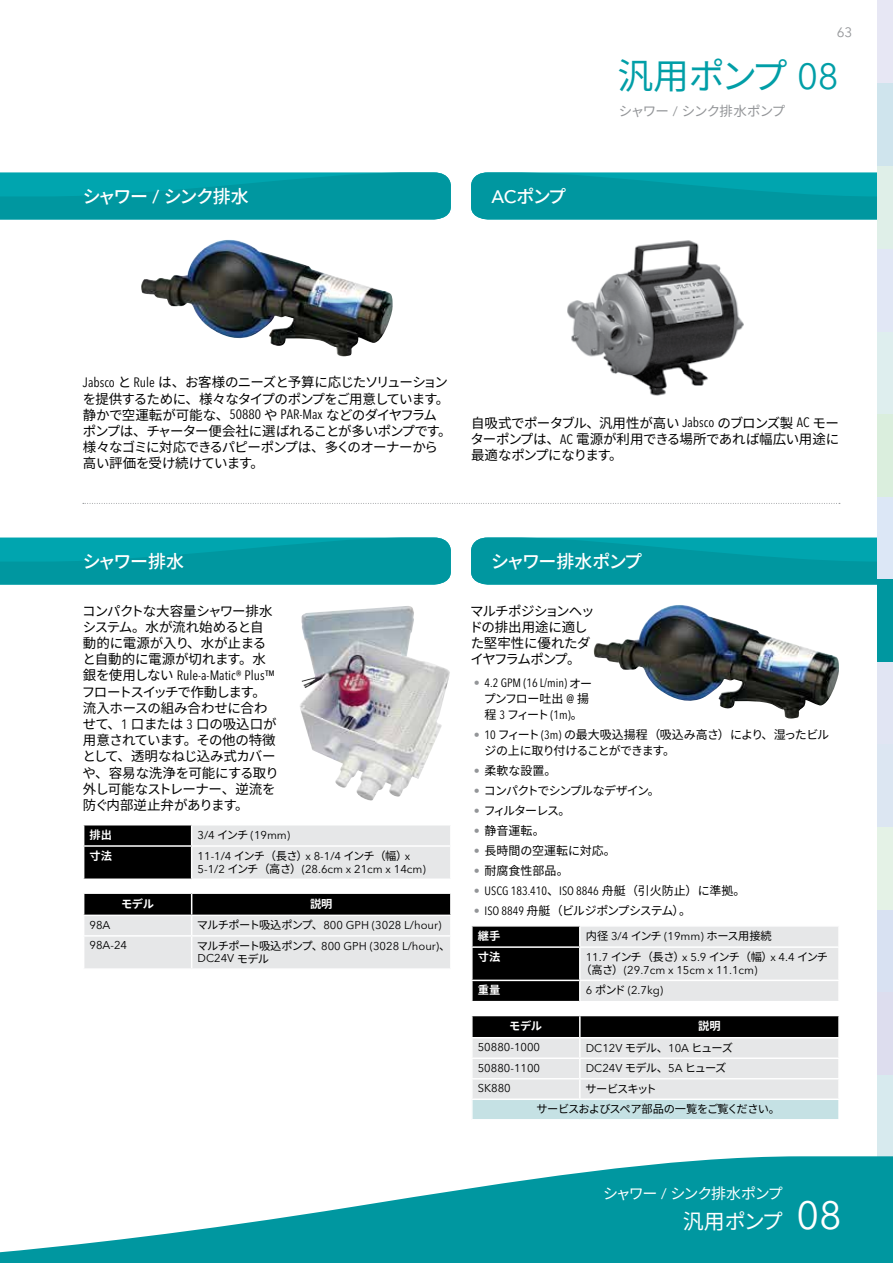
<style>
.page{position:relative;width:893px;height:1263px;background:#fff}
.page>*{position:absolute;margin:0;border:0;box-sizing:border-box;transform-origin:0 0}
.t1{font:36px "Noto Sans JP";letter-spacing:-.055em;color:#009ea7}
.t2{font:21px "Noto Sans JP";letter-spacing:-.045em;color:#fff}
.t3{font:500 18px "Noto Sans JP";letter-spacing:-.09em;color:#fff}
.t4{font:15px "Noto Sans JP";letter-spacing:-.09em;color:#fff}
.t5{font:13.5px/16.2px "Noto Sans JP";letter-spacing:-.04em;color:#000}
.t6{font:13.5px/16.2px "Noto Sans JP";letter-spacing:-.02em;color:#000}
.t7{font:condensed 13.5px "Avenir Next LT Pro";color:#000}
.t8{font:13.5px "Noto Sans JP";letter-spacing:-.065em;color:#939598}
.t9{font:13.5px "Avenir Next LT Pro";color:#939598}
.t10{font:12px/15.8px "Noto Sans JP";letter-spacing:-.05em;color:#000}
.t11{font:condensed 12px "Avenir Next LT Pro";color:#000}
.t12{font:12px "Noto Sans JP";letter-spacing:-.095em;color:#000}
.t13{font:12px/15.8px "Noto Sans JP";letter-spacing:-.105em;color:#000}
.t14{font:12px "Noto Sans JP";letter-spacing:-.07em;color:#000}
.t15{font:12px "Noto Sans JP";color:#000}
.t16{font:11.25px/12.8px "Avenir Next LT Pro";color:#000}
.t17{font:11.25px/20.5px "Noto Sans JP";letter-spacing:-.08em;color:#000}
.t18{font:700 11.25px "Noto Sans JP";color:#fff}
.t19{font:11.25px "Noto Sans JP";letter-spacing:-.035em;color:#000}
.s1{font-family:"Avenir Next LT Pro"}
.s2{font-family:"Avenir Next LT Pro";font-stretch:condensed}
.s3{font-family:"Noto Sans JP";font-stretch:normal}
.s4{font-family:"Noto Sans JP"}
.s5{font-stretch:normal;color:#939598}
.s6{font-family:"Avenir Next LT Pro";color:#939598}
.s7{font-family:"Avenir Next LT Pro";font-size:39px}
</style>
<div class="page">
<svg style="left:471px;top:172px;width:406px;height:47px;background:#039ba4"></svg>
<svg style="left:0;top:172px;width:451px;height:47px;background:#039ca5"></svg>
<img style="left:567px;top:240px;width:177px;height:156px">
<img style="left:141px;top:240px;width:252px;height:116px">
<svg style="left:83px;top:825px;width:367px;height:54px;background:#a7a7a8"></svg>
<hr style="left:83px;top:845px;width:109px;height:2px;background:#fff">
<hr style="left:83px;top:847px;width:1px;height:31px;background:#fff">
<hr style="left:191px;top:847px;width:1px;height:31px;background:#fff">
<hr style="left:83px;top:878px;width:109px;height:2px;background:#fff">
<svg style="left:83px;top:893px;width:368px;height:75px;background:#a6a7a7"></svg>
<hr style="left:83px;top:935px;width:109px;height:2px;background:#fff">
<hr style="left:192px;top:935px;width:260px;height:2px;background:#fff">
<hr style="left:191px;top:937px;width:1px;height:31px;background:#fff">
<svg style="left:473px;top:926px;width:365px;height:75px;background:#a3a3a4"></svg>
<hr style="left:580px;top:946px;width:260px;height:2px;background:#fff">
<hr style="left:580px;top:980px;width:260px;height:1px;background:#fff">
<hr style="left:579px;top:926px;width:2px;height:20px;background:#fff">
<hr style="left:471px;top:946px;width:109px;height:2px;background:#fff">
<hr style="left:579px;top:948px;width:2px;height:32px;background:#fff">
<hr style="left:471px;top:980px;width:109px;height:1px;background:#fff">
<hr style="left:579px;top:981px;width:2px;height:20px;background:#fff">
<svg style="left:471px;top:1015px;width:368px;height:104px;background:#b4babb"></svg>
<svg style="left:471px;top:537px;width:406px;height:47px;background:#039ba5"></svg>
<svg style="left:0;top:537px;width:451px;height:47px;background:#039ca5"></svg>
<img style="left:300px;top:606px;width:150px;height:195px">
<img style="left:594px;top:605px;width:245px;height:113px">
<svg style="left:83px;top:503px;width:757px;height:1px"></svg>
<div style="left:877px;top:0;width:16px;height:84px;background:#e7e7f4"></div>
<div style="left:877px;top:84px;width:16px;height:82px;background:#cfe4ed"></div>
<div style="left:877px;top:331px;width:16px;height:83px;background:#deeeee"></div>
<div style="left:877px;top:249px;width:16px;height:82px;background:#e1e7f5"></div>
<div style="left:877px;top:414px;width:16px;height:83px;background:#daeedd"></div>
<div style="left:877px;top:497px;width:16px;height:82px;background:#dce7f6"></div>
<div style="left:877px;top:579px;width:16px;height:83px;background:#0097a0"></div>
<div style="left:877px;top:662px;width:16px;height:83px;background:#e1e5f3"></div>
<div style="left:877px;top:745px;width:16px;height:82px;background:#dce6f2"></div>
<div style="left:877px;top:827px;width:16px;height:83px;background:#e4f2e6"></div>
<div style="left:877px;top:910px;width:16px;height:82px;background:#d8e1f2"></div>
<div style="left:877px;top:992px;width:16px;height:83px;background:#dde"></div>
<div style="left:877px;top:1075px;width:16px;height:83px;background:#d7eaee"></div>
<div style="left:877px;top:166px;width:16px;height:83px;background:#dfefe8"></div>
<svg style="left:0;top:1156px;width:893px;height:107px;fill:#0097a0"></svg>
<p class="t9" style="left:837px;top:24px;width:17px">63</p>
<h1 class="t1" style="left:617px;top:56px;width:223px">汎用ポンプ <span class="s1">08</span></h1>
<h3 class="t3" style="left:83px;top:186px;width:167px">シャワー <span class="s1">/</span> シンク排水</h3>
<h3 class="t3" style="left:491px;top:186px;width:76px"><span class="s1">AC</span>ポンプ</h3>
<p class="t8" style="left:619px;top:103px;width:168px">シャワー <span class="s1">/</span> シンク排水ポンプ</p>
<p class="t5" style="left:83px;top:375px;width:371px"><span class="s2">Jabsco</span> と <span class="s2">Rule</span> は、お客様のニーズと予算に応じたソリューションを提供するために、様々なタイプのポンプをご用意しています。静かで空運転が可能な、<span class="s2">50880</span> や <span class="s2">PAR-Max</span> などのダイヤフラムポンプは、チャーター便会社に選ばれることが多いポンプです。様々なゴミに対応できるパピーポンプは、多くのオーナーから高い評価を受け続けています。</p>
<p class="t5" style="left:470px;top:415px;width:370px;text-align:justify">自吸式でポータブル、汎用性が高い <span class="s2">Jabsco</span> のブロンズ製 <span class="s2">AC</span> モーターポンプは、<span class="s2">AC</span> 電源が利用できる場所であれば幅広い用途に最適なポンプになります。</p>
<h3 class="t3" style="left:83px;top:551px;width:103px">シャワー排水</h3>
<h3 class="t3" style="left:491px;top:551px;width:153px">シャワー排水ポンプ</h3>
<p class="t6" style="left:82px;top:603px;width:192px">コンパクトな大容量シャワー排水システム。水が流れ始めると自動的に電源が入り、水が止まると自動的に電源が切れます。水</p>
<p class="t7" style="left:83px;top:667px;width:194px"><span class="s3">銀を使用しない</span> Rule-a-Matic® Plus™</p>
<p class="t5" style="left:82px;top:684px;width:199px">フロートスイッチで作動します。流入ホースの組み合わせに合わせて、<span class="s2">1</span> 口または <span class="s2">3</span> 口の吸込口が用意されています。その他の特徴として、透明なねじ込み式カバーや、容易な洗浄を可能にする取り外し可能なストレーナー、逆流を防ぐ内部逆止弁があります。</p>
<p class="t18" style="left:90px;top:828px;width:24px">排出</p>
<p class="t16" style="left:198px;top:828px;width:94px">3/4 <span class="s4">インチ</span> (19mm)</p>
<p class="t18" style="left:90px;top:850px;width:24px">寸法</p>
<p class="t16" style="left:198px;top:849px;width:230px">11-1/4 <span class="s4">インチ（長さ）</span>x 8-1/4 <span class="s4">インチ（幅）</span>x<br>5-1/2 <span class="s4">インチ（高さ）</span>(28.6cm x 21cm x 14cm)</p>
<p class="t18" style="left:121px;top:897px;width:34px">モデル</p>
<p class="t18" style="left:310px;top:897px;width:24px">説明</p>
<p class="t16" style="left:90px;top:919px;width:22px">98A</p>
<p class="t16" style="left:197px;top:919px;width:246px"><span class="s4">マルチポート吸込ポンプ、</span>800 GPH (3028 L/hour)</p>
<p class="t16" style="left:90px;top:939px;width:39px">98A-24</p>
<p class="t16" style="left:197px;top:939px;width:255px"><span class="s4">マルチポート吸込ポンプ、</span>800 GPH (3028 L/hour)<span class="s4">、<br></span>DC24V <span class="s4">モデル</span></p>
<p class="t5" style="left:469px;top:603px;width:127px">マルチポジションヘッドの排出用途に適した堅牢性に優れたダイヤフラムポンプ。</p>
<p class="t11" style="left:474px;top:676px;width:120px"><span class="s5">•</span> 4.2 GPM (16 L/min) <span class="s3">オー</span></p>
<p class="t13" style="left:484px;top:691px;width:107px">プンフロー吐出 <span class="s2">@</span> 揚程 <span class="s2">3</span> フィート <span class="s2">(1m)</span>。</p>
<p class="t10" style="left:485px;top:727px;width:346px;text-indent:-11px"><span class="s6">•</span> <span class="s2">10</span> フィート <span class="s2">(3m)</span> の最大吸込揚程（吸込み高さ）により、湿ったビルジの上に取り付けることができます。</p>
<p class="t10" style="left:474px;top:763px;width:84px"><span class="s6">•</span> 柔軟な設置。</p>
<p class="t14" style="left:474px;top:784px;width:188px"><span class="s6">•</span> コンパクトでシンプルなデザイン。</p>
<p class="t12" style="left:474px;top:804px;width:98px"><span class="s6">•</span> フィルターレス。</p>
<p class="t10" style="left:474px;top:823px;width:72px"><span class="s6">•</span> 静音運転。</p>
<p class="t15" style="left:474px;top:844px;width:144px"><span class="s6">•</span> 長時間の空運転に対応。</p>
<p class="t10" style="left:474px;top:863px;width:96px"><span class="s6">•</span> 耐腐食性部品。</p>
<p class="t11" style="left:474px;top:884px;width:273px"><span class="s5">•</span> USCG 183.410<span class="s3">、</span>ISO 8846 <span class="s3">舟艇（引火防止）に準拠。</span></p>
<p class="t12" style="left:474px;top:904px;width:219px"><span class="s6">•</span> <span class="s2">ISO 8849</span> 舟艇（ビルジポンプシステム）。</p>
<p class="t18" style="left:478px;top:929px;width:24px">継手</p>
<p class="t19" style="left:586px;top:929px;width:188px">内径 <span class="s1">3/4</span> インチ <span class="s1">(19mm)</span> ホース用接続</p>
<p class="t18" style="left:478px;top:951px;width:24px">寸法</p>
<p class="t17" style="left:586px;top:947px;width:244px"><span class="s1">11.7</span> インチ（長さ）<span class="s1">x 5.9</span> インチ（幅）<span class="s1">x 4.4</span> インチ</p>
<p class="t16" style="left:581px;top:963px;width:178px"><span class="s4">（高さ）</span>(29.7cm x 15cm x 11.1cm)</p>
<p class="t18" style="left:478px;top:984px;width:24px">重量</p>
<p class="t16" style="left:586px;top:984px;width:79px">6 <span class="s4">ポンド</span> (2.7kg)</p>
<p class="t18" style="left:509px;top:1020px;width:34px">モデル</p>
<p class="t18" style="left:698px;top:1020px;width:24px">説明</p>
<p class="t16" style="left:478px;top:1041px;width:64px">50880-1000</p>
<p class="t16" style="left:586px;top:1041px;width:149px">DC12V <span class="s4">モデル、</span>10A <span class="s4">ヒューズ</span></p>
<p class="t16" style="left:478px;top:1061px;width:64px">50880-1100</p>
<p class="t17" style="left:586px;top:1058px;width:142px"><span class="s1">DC24V</span> モデル、<span class="s1">5A</span> ヒューズ</p>
<p class="t16" style="left:478px;top:1082px;width:34px">SK880</p>
<p class="t17" style="left:536px;top:1079px;width:245px;text-indent:49px">サービスキット<br>サービスおよびスペア部品の一覧をご覧ください。</p>
<p class="t4" style="left:603px;top:1185px;width:181px">シャワー <span class="s1">/</span> シンク排水ポンプ</p>
<h2 class="t2" style="left:683px;top:1210px;width:160px">汎用ポンプ <span class="s7">08</span></h2>
</div>
